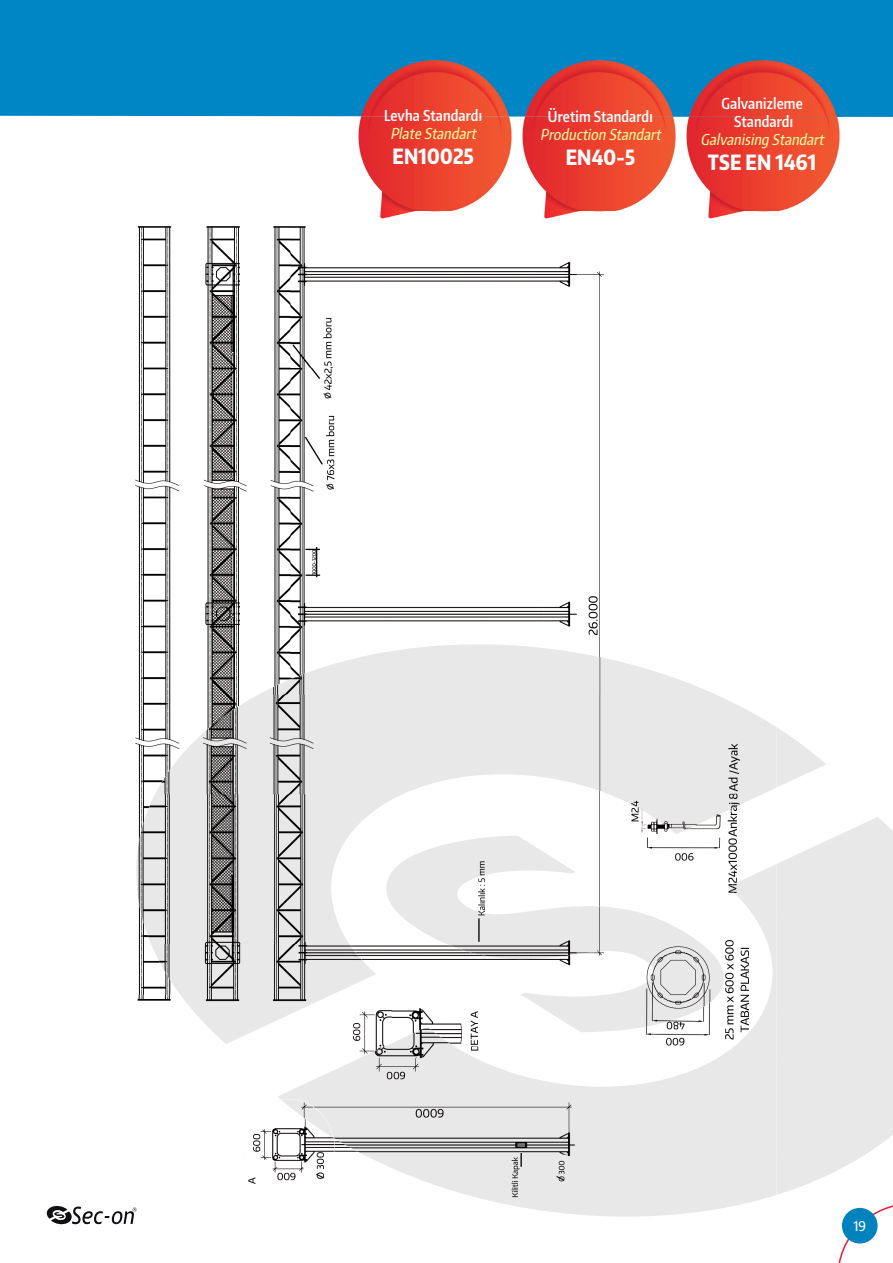
<style>
.page{position:relative;width:893px;height:1263px;background:#fff}
.page>*{position:absolute;margin:0;border:0;box-sizing:border-box;transform-origin:0 0}
.t1{font:800 21px "Encode Sans Compressed";letter-spacing:.01em;color:#fff}
.t2{font:600 15px/18px "Encode Sans Compressed";letter-spacing:.01em;color:#fff;text-align:center}
.t3{font:italic 500 15px "Encode Sans Compressed";color:#fff79a}
.t4{font:500 13.5px "Encode Sans Condensed";color:#fff}
</style>
<div class="page">
<svg style="left:838px;top:1216px;width:39px;height:47px"></svg>
<div style="left:842px;top:1208px;width:36px;height:35px;background:#0082bd;border-radius:50%"></div>
<svg style="left:46px;top:1205px;width:90px;height:20px"></svg>
<svg style="left:502px;top:817px;width:391px;height:399px;fill:#e8e8e9"></svg>
<svg style="left:776px;top:727px;width:50px;height:61px"></svg>
<div style="left:0;top:0;width:893px;height:117px;background:#0085c5"></div>
<img style="left:680px;top:53px;width:164px;height:159px">
<img style="left:351px;top:53px;width:329px;height:158px">
<img style="left:137px;top:995px;width:247px;height:189px">
<img style="left:135px;top:226px;width:45px;height:769px">
<img style="left:203px;top:226px;width:37px;height:468px">
<img style="left:240px;top:226px;width:50px;height:418px">
<img style="left:353px;top:837px;width:426px;height:157px">
<img style="left:290px;top:368px;width:253px;height:276px">
<img style="left:290px;top:226px;width:314px;height:142px">
<img style="left:353px;top:794px;width:423px;height:44px">
<img style="left:475px;top:994px;width:276px;height:52px">
<img style="left:475px;top:1046px;width:242px;height:11px">
<img style="left:543px;top:367px;width:61px;height:277px">
<img style="left:277px;top:1057px;width:499px;height:98px">
<img style="left:364px;top:1155px;width:412px;height:48px">
<img style="left:360px;top:1027px;width:115px;height:31px">
<img style="left:717px;top:1009px;width:59px;height:49px">
<img style="left:728px;top:864px;width:48px;height:48px">
<img style="left:751px;top:912px;width:28px;height:98px">
<img style="left:135px;top:794px;width:218px;height:150px">
<img style="left:151px;top:944px;width:202px;height:100px">
<img style="left:155px;top:694px;width:621px;height:100px">
<img style="left:260px;top:644px;width:454px;height:50px">
<img style="left:353px;top:949px;width:23px;height:36px">
<img style="left:353px;top:794px;width:51px;height:37px">
<img style="left:608px;top:794px;width:155px;height:40px">
<img style="left:384px;top:836px;width:341px;height:196px">
<img style="left:351px;top:211px;width:425px;height:17px">
<p class="t2" style="left:384px;top:106px;width:99px">Levha Standardı</p>
<p class="t3" style="left:390px;top:123px;width:90px">Plate Standart</p>
<h1 class="t1" style="left:392px;top:142px;width:83px">EN10025</h1>
<p class="t2" style="left:548px;top:107px;width:106px">Üretim Standardı</p>
<p class="t3" style="left:540px;top:124px;width:125px">Production Standart</p>
<h1 class="t1" style="left:566px;top:143px;width:71px">EN40-5</h1>
<p class="t2" style="left:721px;top:94px;width:83px">Galvanizleme<br>Standardı</p>
<p class="t3" style="left:700px;top:129px;width:128px">Galvanising Standart</p>
<h1 class="t1" style="left:708px;top:148px;width:110px">TSE EN 1461</h1>
<p class="t4" style="left:853px;top:1216px;width:14px">19</p>
</div>
